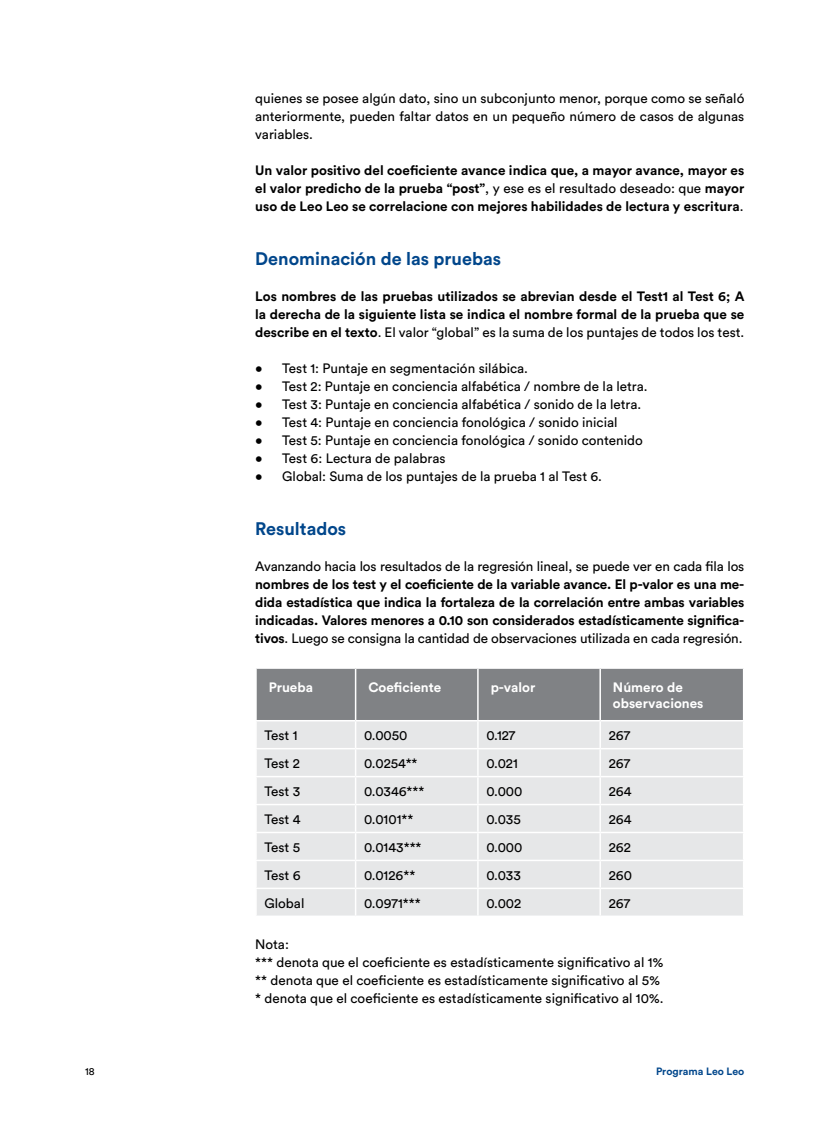
<style>
.page{position:relative;width:838px;height:1123px;background:#fff}
.page>*{position:absolute;margin:0;border:0;box-sizing:border-box;transform-origin:0 0}
.t1{font:700 18px "Circular Std";color:#00468b}
.t2{font:13.5px/18px "Circular Std";color:#000;text-align:justify}
.t3{font:700 13.5px/18px "Circular Std";color:#000;text-align:justify}
.t4{font:700 13.5px/16.2px "Circular Std";color:#fff}
.t5{font:700 10.5px "Circular Std";color:#00468b}
.t6{font:10.5px "Circular Std";color:#000}
.s1{font-weight:400}
</style>
<div class="page">
<svg style="left:257px;top:669px;width:486px;height:246px;background:#d2d3d4"></svg>
<hr style="left:255px;top:720px;width:100px;height:1px;background:#fff">
<hr style="left:355px;top:720px;width:123px;height:1px;background:#fff">
<hr style="left:478px;top:720px;width:122px;height:1px;background:#fff">
<hr style="left:600px;top:720px;width:144px;height:1px;background:#fff">
<p class="t2" style="left:255px;top:89px;width:490px">quienes se posee algún dato, sino un subconjunto menor, porque como se señaló anteriormente, pueden faltar datos en un pequeño número de casos de algunas variables.</p>
<p class="t3" style="left:255px;top:161px;width:490px">Un valor positivo del coeficiente avance indica que, a mayor avance, mayor es el valor predicho de la prueba “post”<span class="s1">, y ese es el resultado deseado: que</span> mayor uso de Leo Leo se correlacione con mejores habilidades de lectura y escritura<span class="s1">.</span></p>
<h1 class="t1" style="left:255px;top:247px;width:247px">Denominación de las pruebas</h1>
<p class="t3" style="left:255px;top:287px;width:491px">Los nombres de las pruebas utilizados se abrevian desde el Test1 al Test 6; A la derecha de la siguiente lista se indica el nombre formal de la prueba que se describe en el texto<span class="s1">. El valor “global” es la suma de los puntajes de todos los test.</span></p>
<p class="t2" style="left:255px;top:359px;width:274px">• Test 1: Puntaje en segmentación silábica.</p>
<p class="t2" style="left:255px;top:377px;width:394px">• Test 2: Puntaje en conciencia alfabética / nombre de la letra.</p>
<p class="t2" style="left:255px;top:395px;width:387px">• Test 3: Puntaje en conciencia alfabética / sonido de la letra.</p>
<p class="t2" style="left:255px;top:413px;width:364px">• Test 4: Puntaje en conciencia fonológica / sonido inicial</p>
<p class="t2" style="left:255px;top:431px;width:389px">• Test 5: Puntaje en conciencia fonológica / sonido contenido</p>
<p class="t2" style="left:255px;top:449px;width:192px">• Test 6: Lectura de palabras</p>
<p class="t2" style="left:255px;top:467px;width:348px">• Global: Suma de los puntajes de la prueba 1 al Test 6.</p>
<h1 class="t1" style="left:255px;top:517px;width:93px">Resultados</h1>
<p class="t2" style="left:255px;top:557px;width:490px">Avanzando hacia los resultados de la regresión lineal, se puede ver en cada fila los</p>
<p class="t3" style="left:255px;top:575px;width:490px">nombres de los test y el coeficiente de la variable avance. El p-valor es una me&shy;dida estadística que indica la fortaleza de la correlación entre ambas variables indicadas. Valores menores a 0.10 son considerados estadísticamente significa&shy;tivos<span class="s1">. Luego se consigna la cantidad de observaciones utilizada en cada regresión.</span></p>
<p class="t4" style="left:269px;top:678px;width:46px">Prueba</p>
<p class="t4" style="left:368px;top:678px;width:74px">Coeficiente</p>
<p class="t4" style="left:490px;top:678px;width:46px">p-valor</p>
<p class="t4" style="left:613px;top:678px;width:92px">Número de observaciones</p>
<p class="t2" style="left:264px;top:726px;width:35px">Test 1</p>
<p class="t2" style="left:364px;top:726px;width:45px">0.0050</p>
<p class="t2" style="left:486px;top:726px;width:31px">0.127</p>
<p class="t2" style="left:608px;top:726px;width:23px">267</p>
<p class="t2" style="left:264px;top:754px;width:37px">Test 2</p>
<p class="t2" style="left:364px;top:754px;width:55px">0.0254**</p>
<p class="t2" style="left:486px;top:754px;width:33px">0.021</p>
<p class="t2" style="left:608px;top:754px;width:23px">267</p>
<p class="t2" style="left:264px;top:782px;width:37px">Test 3</p>
<p class="t2" style="left:364px;top:782px;width:62px">0.0346***</p>
<p class="t2" style="left:486px;top:782px;width:37px">0.000</p>
<p class="t2" style="left:608px;top:782px;width:24px">264</p>
<p class="t2" style="left:264px;top:810px;width:38px">Test 4</p>
<p class="t2" style="left:364px;top:810px;width:51px">0.0101**</p>
<p class="t2" style="left:486px;top:810px;width:36px">0.035</p>
<p class="t2" style="left:608px;top:810px;width:24px">264</p>
<p class="t2" style="left:264px;top:838px;width:37px">Test 5</p>
<p class="t2" style="left:364px;top:838px;width:59px">0.0143***</p>
<p class="t2" style="left:486px;top:838px;width:37px">0.000</p>
<p class="t2" style="left:608px;top:838px;width:24px">262</p>
<p class="t2" style="left:264px;top:866px;width:38px">Test 6</p>
<p class="t2" style="left:364px;top:866px;width:53px">0.0126**</p>
<p class="t2" style="left:486px;top:866px;width:36px">0.033</p>
<p class="t2" style="left:608px;top:866px;width:25px">260</p>
<p class="t2" style="left:264px;top:894px;width:41px">Global</p>
<p class="t2" style="left:364px;top:894px;width:58px">0.0971***</p>
<p class="t2" style="left:486px;top:894px;width:36px">0.002</p>
<p class="t2" style="left:608px;top:894px;width:23px">267</p>
<p class="t2" style="left:255px;top:935px;width:410px;text-align:left">Nota:<br>*** denota que el coeficiente es estadísticamente significativo al 1% ** denota que el coeficiente es estadísticamente significativo al 5% * denota que el coeficiente es estadísticamente significativo al 10%.</p>
<p class="t6" style="left:85px;top:1065px;width:11px">18</p>
<p class="t5" style="left:656px;top:1065px;width:90px">Programa Leo Leo</p>
</div>
